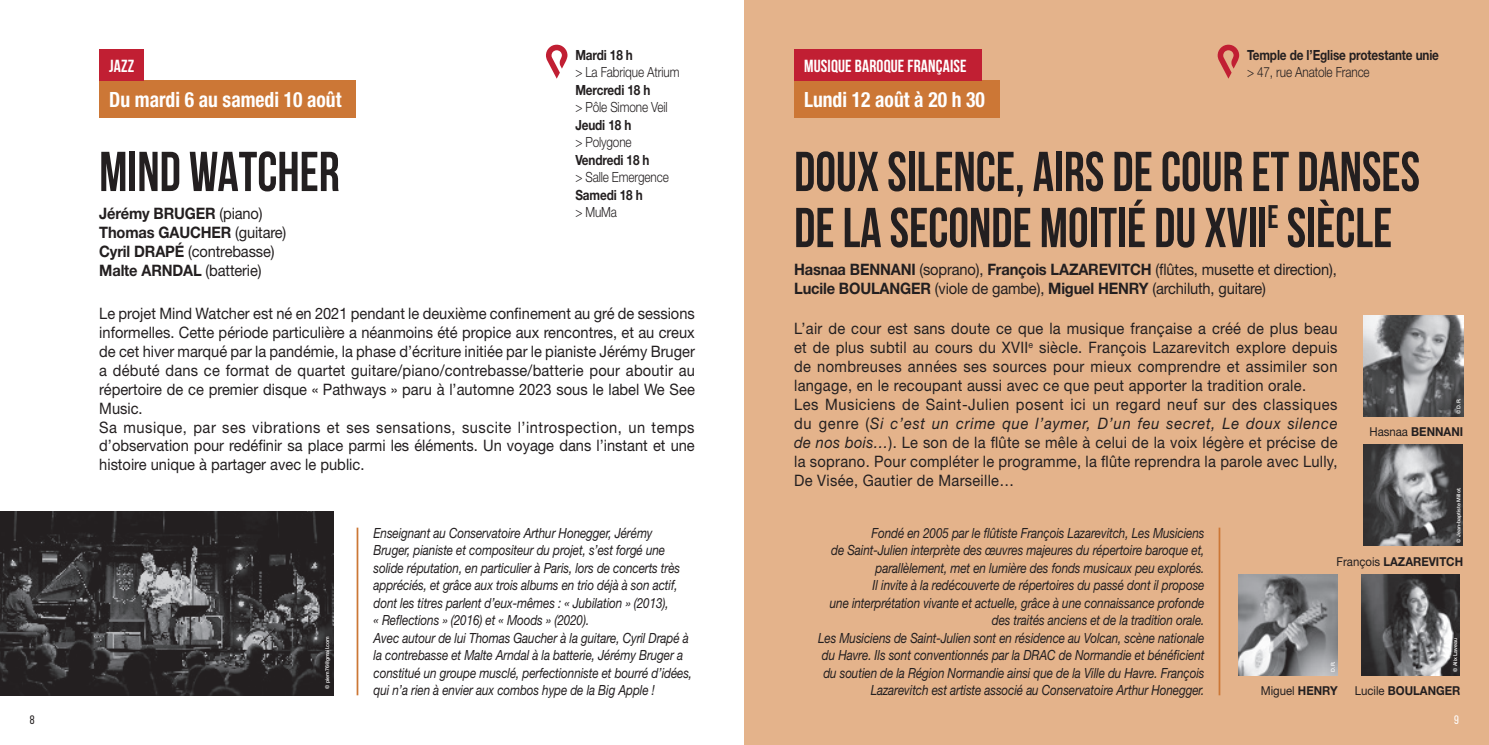
<style>
.page{position:relative;width:1489px;height:745px;background:#fff}
.page>*{position:absolute;margin:0;border:0;box-sizing:border-box;transform-origin:0 0}
.t1{font:700 56px/56px "Bebas Neue";color:#231f20;scale:.93 1}
.t2{font:700 condensed 21px "Helvetica Neue LT Std";color:#fff;scale:.93 1}
.t3{font:700 17.5px "Bebas Neue";letter-spacing:.01em;color:#fff}
.t4{font:15.75px/18.9px "Helvetica Neue LT Std";color:#231f20;text-align:justify;scale:.93 1}
.t5{font:700 15.75px/18.9px "Helvetica Neue LT Std";letter-spacing:-.01em;color:#231f20;scale:.93 1}
.t6{font:italic 14px/17.5px "Helvetica Neue LT Std";letter-spacing:-.01em;color:#231f20;text-align:right;scale:.84 1}
.t7{font:300 14px/17.5px "Helvetica Neue LT Std";letter-spacing:-.01em;color:#231f20;scale:.84 1}
.t8{font:700 14px/17.5px "Helvetica Neue LT Std";letter-spacing:-.01em;color:#231f20;scale:.84 1}
.t9{font:700 12.25px "Helvetica Neue LT Std";color:#231f20;scale:.93 1}
.t10{font:12.25px "Helvetica Neue LT Std";color:#231f20;scale:.93 1}
.t11{font:12.25px "Bebas Neue";color:#231f20}
.t12{font:12.25px "Bebas Neue";color:#fff}
.t13{font:500 5.25px "Helvetica Neue LT Std";color:#fff}
.s1{font-weight:400}
.s2{font-weight:700}
.s3{font-weight:300}
.s4{font-style:italic}
</style>
<div class="page">
<div style="left:744px;top:0;width:744px;height:744px;background:#e4b38b"></div>
<div style="left:99px;top:81px;width:256px;height:37px;background:#cc7736"></div>
<div style="left:99px;top:50px;width:45px;height:31px;background:#c11f33"></div>
<img style="left:0;top:511px;width:333px;height:183px">
<hr style="left:356px;top:527px;width:2px;height:167px;background:#cc7736">
<div style="left:794px;top:81px;width:206px;height:37px;background:#cc7736"></div>
<div style="left:794px;top:50px;width:187px;height:31px;background:#c11f33"></div>
<hr style="left:1218px;top:527px;width:2px;height:167px;background:#cc7736">
<svg style="left:546px;top:45px;width:21px;height:34px"></svg>
<img style="left:1363px;top:315px;width:99px;height:101px">
<img style="left:1363px;top:444px;width:99px;height:101px">
<img style="left:1238px;top:574px;width:99px;height:101px">
<img style="left:1361px;top:574px;width:98px;height:101px">
<svg style="left:1217px;top:45px;width:22px;height:34px"></svg>
<p class="t11" style="left:30px;top:713px;width:6px">8</p>
<p class="t3" style="left:109px;top:56px;width:27px">JAZZ</p>
<p class="t2" style="left:109px;top:87px;width:251px">Du mardi 6 au samedi 10 août</p>
<p class="t1" style="left:99px;top:143px;width:260px">MIND WATCHER</p>
<p class="t5" style="left:99px;top:203px;width:203px">Jérémy BRUGER <span class="s1">(piano)<br></span>Thomas GAUCHER <span class="s1">(guitare)</span></p>
<p class="t4" style="left:99px;top:241px;width:190px"><span class="s2">Cyril DRAPÉ</span> (contrebasse)<br><span class="s2">Malte ARNDAL</span> (batterie)</p>
<p class="t7" style="left:575px;top:46px;width:125px"><span class="s2">Mardi 18 h<br></span>&gt; La Fabrique Atrium</p>
<p class="t7" style="left:575px;top:81px;width:111px"><span class="s2">Mercredi 18 h<br></span>&gt; Pôle Simone Veil</p>
<p class="t7" style="left:575px;top:116px;width:69px"><span class="s2">Jeudi 18 h </span>&gt; Polygone</p>
<p class="t7" style="left:575px;top:151px;width:113px"><span class="s2">Vendredi 18 h<br></span>&gt; Salle Emergence</p>
<p class="t8" style="left:575px;top:186px;width:82px">Samedi 18 h <span class="s3">&gt; MuMa</span></p>
<p class="t4" style="left:99px;top:303px;width:642px">Le projet Mind Watcher est né en 2021 pendant le deuxième confinement au gré de sessions informelles. Cette période particulière a néanmoins été propice aux rencontres, et au creux de cet hiver marqué par la pandémie, la phase d’écriture initiée par le pianiste Jérémy Bruger a débuté dans ce format de quartet guitare/piano/contrebasse/batterie pour aboutir au répertoire de ce premier disque « Pathways » paru à l’automne 2023 sous le label We See Music.</p>
<p class="t4" style="left:99px;top:417px;width:642px">Sa musique, par ses vibrations et ses sensations, suscite l’introspection, un temps d’observation pour redéfinir sa place parmi les éléments. Un voyage dans l’instant et une histoire unique à partager avec le public.</p>
<p class="t13" style="left:324px;top:688px;width:54px;rotate:-90deg">© piem76@gmail.com</p>
<p class="t6" style="left:373px;top:523px;width:366px;text-align:left">Enseignant au Conservatoire Arthur Honegger, Jérémy Bruger, pianiste et compositeur du projet, s’est forgé une solide réputation, en particulier à Paris, lors de concerts très appréciés, et grâce aux trois albums en trio déjà à son actif, dont les titres parlent d’eux-mêmes : « Jubilation » (2013),<br>« Reflections » (2016) et « Moods » (2020).</p>
<p class="t6" style="left:373px;top:628px;width:381px;text-align:left">Avec autour de lui Thomas Gaucher à la guitare, Cyril Drapé à la contrebasse et Malte Arndal à la batterie, Jérémy Bruger a constitué un groupe musclé, perfectionniste et bourré d’idées, qui n’a rien à envier aux combos hype de la Big Apple !</p>
<p class="t3" style="left:804px;top:56px;width:164px">MUSIQUE BAROQUE FRANÇAISE</p>
<p class="t2" style="left:804px;top:87px;width:196px">Lundi 12 août à 20 h 30</p>
<p class="t8" style="left:1246px;top:46px;width:230px">Temple de l’Eglise protestante unie <span class="s3">&gt; 47, rue Anatole France</span></p>
<p class="t1" style="left:794px;top:143px;width:674px">DOUX SILENCE, AIRS DE COUR ET DANSES<br>DE LA SECONDE MOITIÉ DU XVII<sup>E</sup> SIÈCLE</p>
<p class="t4" style="left:794px;top:260px;width:585px"><span class="s2">Hasnaa BENNANI</span> (soprano), <span class="s2">François LAZAREVITCH</span> (flûtes, musette et direction),<br><span class="s2">Lucile BOULANGER</span> (viole de gambe), <span class="s2">Miguel HENRY</span> (archiluth, guitare)</p>
<p class="t4" style="left:794px;top:318px;width:586px">L’air de cour est sans doute ce que la musique française a créé de plus beau et de plus subtil au cours du XVII<sup>e</sup> siècle. François Lazarevitch explore depuis de nombreuses années ses sources pour mieux comprendre et assimiler son langage, en le recoupant aussi avec ce que peut apporter la tradition orale.</p>
<p class="t4" style="left:794px;top:394px;width:586px">Les Musiciens de Saint-Julien posent ici un regard neuf sur des classiques du genre (<span class="s4">Si c’est un crime que l’aymer, D’un feu secret, Le doux silence de nos bois…</span>). Le son de la flûte se mêle à celui de la voix légère et précise de la soprano. Pour compléter le programme, la flûte reprendra la parole avec Lully, De Visée, Gautier de Marseille…</p>
<p class="t13" style="left:1455px;top:414px;width:18px;rotate:-90deg">© D.R.</p>
<p class="t9" style="left:1369px;top:424px;width:102px"><span class="s1">Hasnaa</span> BENNANI</p>
<p class="t13" style="left:1455px;top:542px;width:57px;rotate:-90deg">© Jean-baptiste Millot.</p>
<p class="t6" style="left:831px;top:523px;width:446px">Fondé en 2005 par le flûtiste François Lazarevitch, Les Musiciens<br>de Saint-Julien interprète des œuvres majeures du répertoire baroque et, parallèlement, met en lumière des fonds musicaux peu explorés.</p>
<p class="t6" style="left:829px;top:576px;width:447px">Il invite à la redécouverte de répertoires du passé dont il propose<br>une interprétation vivante et actuelle, grâce à une connaissance profonde des traités anciens et de la tradition orale.</p>
<p class="t6" style="left:818px;top:628px;width:461px">Les Musiciens de Saint-Julien sont en résidence au Volcan, scène nationale du Havre. Ils sont conventionnés par la DRAC de Normandie et bénéficient du soutien de la Région Normandie ainsi que de la Ville du Havre. François Lazarevitch est artiste associé au Conservatoire Arthur Honegger.</p>
<p class="t9" style="left:1336px;top:553px;width:138px"><span class="s1">François</span> LAZAREVITCH</p>
<p class="t13" style="left:1451px;top:671px;width:35px;rotate:-90deg">© Alix Laveau</p>
<p class="t13" style="left:1329px;top:671px;width:12px;rotate:-90deg">D.R.</p>
<p class="t10" style="left:1260px;top:683px;width:84px">Miguel <span class="s2">HENRY</span></p>
<p class="t9" style="left:1354px;top:683px;width:115px"><span class="s1">Lucile</span> BOULANGER</p>
<p class="t12" style="left:1453px;top:713px;width:6px">9</p>
</div>
